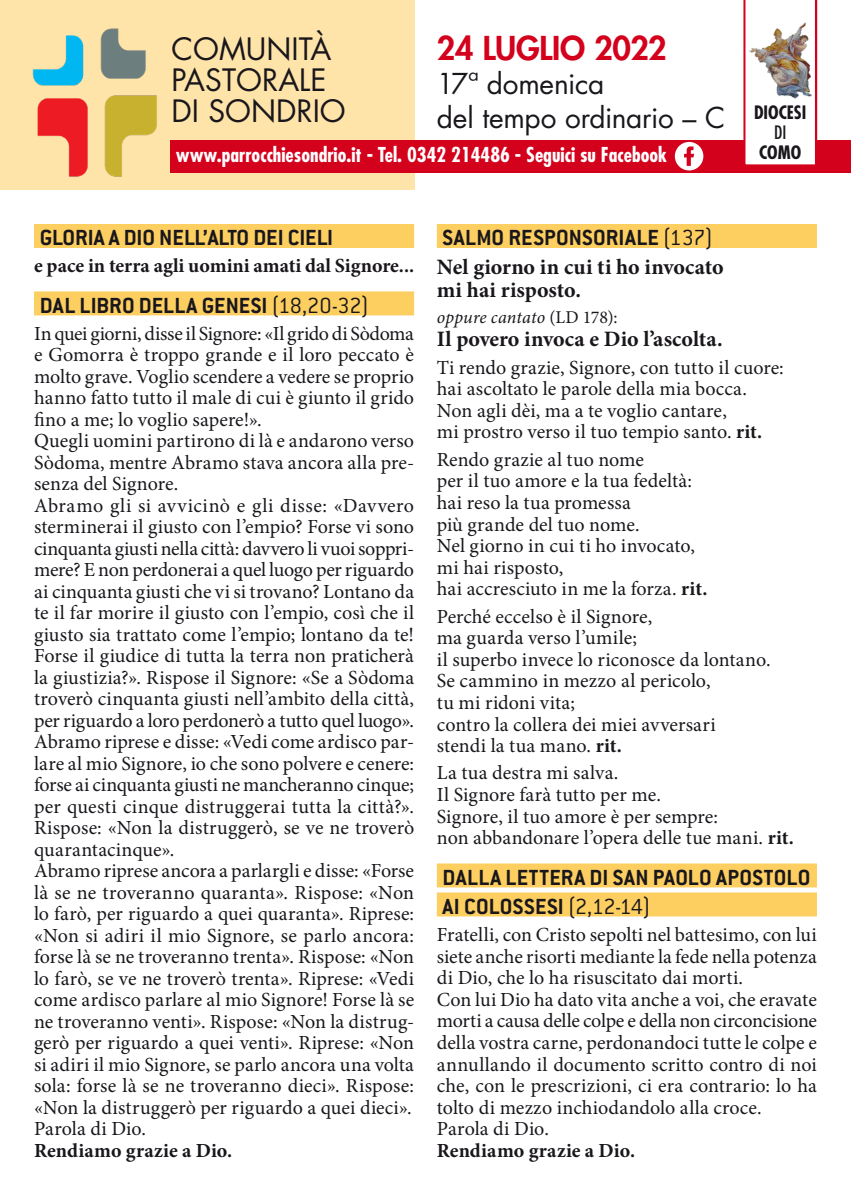
<style>
.page{position:relative;width:851px;height:1191px;background:#fff}
.page>*{position:absolute;margin:0;border:0;box-sizing:border-box;transform-origin:0 0}
.t1{font:800 32px "Futura Std";letter-spacing:-.01em;color:#d4011d}
.t2{font:30px/31px "Futura Std";color:#1a171c}
.t3{font:28px/33.6px "Futura Std";letter-spacing:-.005em;color:#1a171c}
.A_TITOLETTO{font:700 24px "Conduit ITC";letter-spacing:.01em;color:#1a171c}
.Normale{font:700 22px/23.2px "Minion Pro";color:#1a171c}
.Normale-2{font:20px/21.4px "Minion Pro";letter-spacing:.005em;color:#1a171c;text-align:justify}
.Normale-3{font:700 20px "Minion Pro";color:#1a171c}
.t4{font:700 condensed 20px "Futura Std";color:#fff}
.Normale-4{font:italic 18px "Minion Pro";letter-spacing:.005em;color:#1a171c}
.t5{font:700 condensed 18px/20px "Futura Std";color:#1a171c;text-align:center}
.s1{font-weight:400}
.s2{font-weight:300}
.s3{font-style:normal}
.s4{font-weight:700}
</style>
<div class="page">
<div style="left:0;top:0;width:414px;height:190px;background:#ffe4aa"></div>
<img style="left:32px;top:28px;width:125px;height:149px">
<div style="left:170px;top:140px;width:680px;height:33px;background:#d4011d"></div>
<svg style="left:674px;top:142px;width:29px;height:28px"></svg>
<svg style="left:743px;top:0;width:74px;height:165px"></svg>
<img style="left:748px;top:23px;width:63px;height:75px">
<div style="left:34px;top:224px;width:380px;height:24px;background:#fdcf61"></div>
<div style="left:34px;top:291px;width:380px;height:24px;background:#fdcf61"></div>
<div style="left:437px;top:224px;width:379px;height:24px;background:#fdcf61"></div>
<div style="left:437px;top:863px;width:379px;height:24px;background:#fdcf61"></div>
<div style="left:437px;top:892px;width:379px;height:24px;background:#fdcf61"></div>
<p class="t2" style="left:171px;top:34px;width:161px">COMUNITÀ<br>PASTORALE</p>
<p class="t2" style="left:171px;top:96px;width:176px">DI SONDRIO</p>
<p class="t4" style="left:176px;top:142px;width:492px">www.parrocchiesondrio.it - Tel. 0342 214486 - Seguici su Facebook</p>
<p class="t1" style="left:437px;top:28px;width:231px">24 LUGLIO 2022</p>
<p class="t3" style="left:437px;top:67px;width:290px">17ª domenica<br>del tempo ordinario – C</p>
<p class="t5" style="left:754px;top:102px;width:54px">DIOCESI<br><span class="s1">DI<br></span>COMO</p>
<p class="A_TITOLETTO" style="left:40px;top:224px;width:295px">GLORIA A DIO NELL’ALTO DEI CIELI</p>
<p class="Normale-3" style="left:34px;top:252px;width:381px">e pace in terra agli uomini amati dal Signore...</p>
<p class="A_TITOLETTO" style="left:40px;top:291px;width:330px">DAL LIBRO DELLA GENESI <span class="s2">(18,20-32)</span></p>
<p class="Normale-2" style="left:34px;top:323px;width:381px">In quei giorni, disse il Signore: «Il grido di Sòdoma e Gomorra è troppo grande e il loro peccato è molto grave. Voglio scendere a vedere se proprio hanno fatto tutto il male di cui è giunto il grido fino a me; lo voglio sapere!».</p>
<p class="Normale-2" style="left:34px;top:430px;width:381px">Quegli uomini partirono di là e andarono verso Sòdoma, mentre Abramo stava ancora alla pre&shy;senza del Signore.</p>
<p class="Normale-2" style="left:34px;top:495px;width:381px">Abramo gli si avvicinò e gli disse: «Davvero sterminerai il giusto con l’empio? Forse vi sono cinquanta giusti nella città: davvero li vuoi soppri&shy;mere? E non perdonerai a quel luogo per riguardo ai cinquanta giusti che vi si trovano? Lontano da te il far morire il giusto con l’empio, così che il giusto sia trattato come l’empio; lontano da te!<br>Forse il giudice di tutta la terra non praticherà la giustizia?». Rispose il Signore: «Se a Sòdoma troverò cinquanta giusti nell’ambito della città, per riguardo a loro perdonerò a tutto quel luogo».</p>
<p class="Normale-2" style="left:34px;top:731px;width:381px">Abramo riprese e disse: «Vedi come ardisco par&shy;lare al mio Signore, io che sono polvere e cenere: forse ai cinquanta giusti ne mancheranno cinque; per questi cinque distruggerai tutta la città?».<br>Rispose: «Non la distruggerò, se ve ne troverò quarantacinque».</p>
<p class="Normale-2" style="left:34px;top:860px;width:381px">Abramo riprese ancora a parlargli e disse: «Forse là se ne troveranno quaranta». Rispose: «Non lo farò, per riguardo a quei quaranta». Riprese: «Non si adiri il mio Signore, se parlo ancora: forse là se ne troveranno trenta». Rispose: «Non lo farò, se ve ne troverò trenta». Riprese: «Vedi come ardisco parlare al mio Signore! Forse là se ne troveranno venti». Rispose: «Non la distrug&shy;gerò per riguardo a quei venti». Riprese: «Non si adiri il mio Signore, se parlo ancora una volta sola: forse là se ne troveranno dieci». Rispose: «Non la distruggerò per riguardo a quei dieci».</p>
<p class="Normale-2" style="left:34px;top:1118px;width:113px">Parola di Dio.</p>
<p class="Normale-3" style="left:34px;top:1136px;width:200px">Rendiamo grazie a Dio.</p>
<p class="A_TITOLETTO" style="left:442px;top:224px;width:271px">SALMO RESPONSORIALE <span class="s2">(137)</span></p>
<p class="Normale" style="left:437px;top:255px;width:288px">Nel giorno in cui ti ho invocato mi hai risposto.</p>
<p class="Normale-4" style="left:437px;top:305px;width:182px">oppure cantato <span class="s3">(LD 178):</span></p>
<p class="Normale" style="left:437px;top:327px;width:287px">Il povero invoca e Dio l’ascolta.</p>
<p class="Normale-2" style="left:437px;top:356px;width:348px;text-align:left">Ti rendo grazie, Signore, con tutto il cuore: hai ascoltato le parole della mia bocca.<br>Non agli dèi, ma a te voglio cantare,<br>mi prostro verso il tuo tempio santo. <span class="s4">rit.</span></p>
<p class="Normale-2" style="left:437px;top:448px;width:272px;text-align:left">Rendo grazie al tuo nome<br>per il tuo amore e la tua fedeltà: hai reso la tua promessa<br>più grande del tuo nome.<br>Nel giorno in cui ti ho invocato, mi hai risposto,<br>hai accresciuto in me la forza. <span class="s4">rit.</span></p>
<p class="Normale-2" style="left:437px;top:605px;width:335px;text-align:left">Perché eccelso è il Signore,<br>ma guarda verso l’umile;<br>il superbo invece lo riconosce da lontano.<br>Se cammino in mezzo al pericolo,<br>tu mi ridoni vita;<br>contro la collera dei miei avversari<br>stendi la tua mano. <span class="s4">rit.</span></p>
<p class="Normale-2" style="left:437px;top:762px;width:358px;text-align:left">La tua destra mi salva.<br>Il Signore farà tutto per me.<br>Signore, il tuo amore è per sempre:<br>non abbandonare l’opera delle tue mani. <span class="s4">rit.</span></p>
<p class="A_TITOLETTO" style="left:442px;top:863px;width:369px">DALLA LETTERA DI SAN PAOLO APOSTOLO</p>
<p class="A_TITOLETTO" style="left:442px;top:892px;width:209px">AI COLOSSESI <span class="s2">(2,12-14)</span></p>
<p class="Normale-2" style="left:437px;top:923px;width:381px">Fratelli, con Cristo sepolti nel battesimo, con lui siete anche risorti mediante la fede nella potenza di Dio, che lo ha risuscitato dai morti.</p>
<p class="Normale-2" style="left:437px;top:988px;width:381px">Con lui Dio ha dato vita anche a voi, che eravate morti a causa delle colpe e della non circoncisione della vostra carne, perdonandoci tutte le colpe e annullando il documento scritto contro di noi che, con le prescrizioni, ci era contrario: lo ha tolto di mezzo inchiodandolo alla croce.</p>
<p class="Normale-2" style="left:437px;top:1118px;width:113px">Parola di Dio.</p>
<p class="Normale-3" style="left:437px;top:1136px;width:200px">Rendiamo grazie a Dio.</p>
</div>
